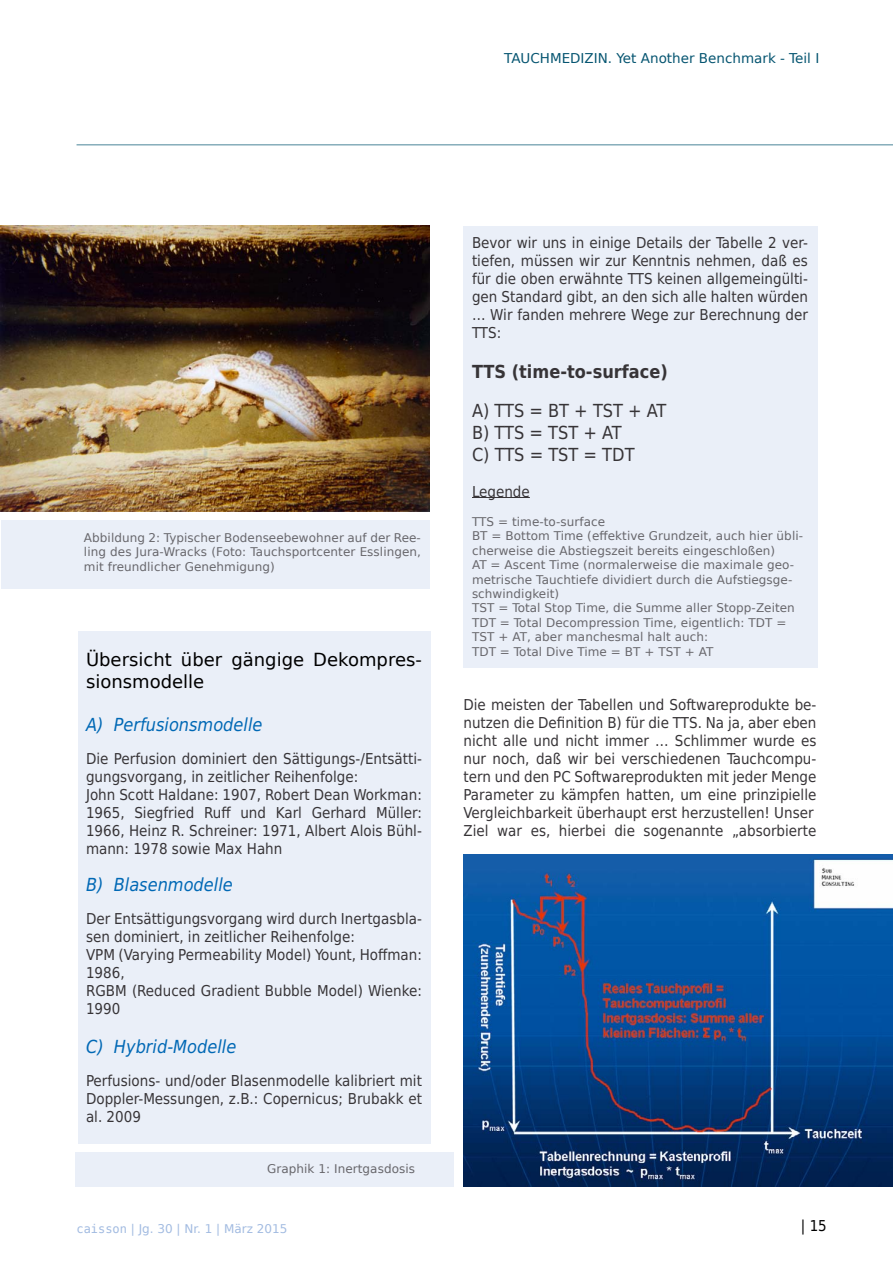
<style>
.page{position:relative;width:893px;height:1263px;background:#fff}
.page>*{position:absolute;margin:0;border:0;box-sizing:border-box;transform-origin:0 0}
.t1{font:italic 18px "DejaVu Sans Condensed";color:#0068b5}
.t2{font:18px/21.6px "DejaVu Sans";color:#000}
.t3{font:18px/21.6px "DejaVu Sans Condensed";color:#373437}
.t4{font:700 18px "DejaVu Sans Condensed";color:#373437}
.t5{font:15px/18px "DejaVu Sans Condensed";color:#373437}
.t6{font:15px "DejaVu Sans Condensed";color:#000}
.t7{font:13.5px "DejaVu Sans";color:#065571}
.t8{font:12px/14.4px "DejaVu Sans";letter-spacing:.005em;color:#68676c}
.t9{font:12px "DejaVu Sans";color:#a2bbe1}
.s1{font-family:"DejaVu Sans Mono"}
</style>
<div class="page">
<hr style="left:77px;top:144px;width:816px;height:2px;background:#065571">
<div style="left:463px;top:226px;width:354px;height:442px;background:#eaeff8"></div>
<hr style="left:472px;top:497px;width:58px;height:1px;background:#373437">
<img style="left:0;top:225px;width:429px;height:286px">
<div style="left:1px;top:521px;width:428px;height:68px;background:#eaeff8"></div>
<div style="left:78px;top:631px;width:352px;height:513px;background:#eaeff8"></div>
<div style="left:75px;top:1152px;width:379px;height:34px;background:#eaeff8"></div>
<img style="left:463px;top:855px;width:430px;height:331px">
<p class="t7" style="left:504px;top:48px;width:317px">TAUCHMEDIZIN. Yet Another Benchmark - Teil I</p>
<p class="t8" style="left:84px;top:530px;width:339px;text-align:justify">Abbildung 2: Typischer Bodenseebewohner auf der Ree&shy;ling des Jura-Wracks (Foto: Tauchsportcenter Esslingen, mit freundlicher Genehmigung)</p>
<p class="t2" style="left:86px;top:649px;width:337px">Übersicht über gängige Dekompres&shy;sionsmodelle</p>
<p class="t1" style="left:86px;top:712px;width:178px">A) Perfusionsmodelle</p>
<p class="t5" style="left:86px;top:749px;width:337px">Die Perfusion dominiert den Sättigungs-/Entsätti&shy;gungsvorgang, in zeitlicher Reihenfolge:<br>John Scott Haldane: 1907, Robert Dean Workman:<br>1965, Siegfried Ruff und Karl Gerhard Müller:<br>1966, Heinz R. Schreiner: 1971, Albert Alois Bühl&shy;mann: 1978 sowie Max Hahn</p>
<p class="t1" style="left:86px;top:871px;width:148px">B) Blasenmodelle</p>
<p class="t5" style="left:86px;top:909px;width:337px">Der Entsättigungsvorgang wird durch Inertgasbla&shy;sen dominiert, in zeitlicher Reihenfolge:<br>VPM (Varying Permeability Model) Yount, Hoffman:<br>1986,<br>RGBM (Reduced Gradient Bubble Model) Wienke:<br>1990</p>
<p class="t1" style="left:86px;top:1034px;width:152px">C) Hybrid-Modelle</p>
<p class="t5" style="left:86px;top:1072px;width:337px;text-align:justify">Perfusions- und/oder Blasenmodelle kalibriert mit Doppler-Messungen, z.B.: Copernicus; Brubakk et al. 2009</p>
<p class="t8" style="left:267px;top:1161px;width:149px">Graphik 1: Inertgasdosis</p>
<p class="t5" style="left:472px;top:233px;width:337px;text-align:justify">Bevor wir uns in einige Details der Tabelle 2 ver&shy;tiefen, müssen wir zur Kenntnis nehmen, daß es für die oben erwähnte TTS keinen allgemeingülti&shy;gen Standard gibt, an den sich alle halten würden … Wir fanden mehrere Wege zur Berechnung der TTS:</p>
<p class="t4" style="left:472px;top:357px;width:197px">TTS (time-to-surface)</p>
<p class="t3" style="left:472px;top:400px;width:196px">A) TTS = BT + TST + AT<br>B) TTS = TST + AT<br>C) TTS = TST = TDT</p>
<p class="t5" style="left:472px;top:482px;width:59px">Legende</p>
<p class="t8" style="left:472px;top:514px;width:333px">TTS = time-to-surface<br>BT = Bottom Time (effektive Grundzeit, auch hier übli&shy;cherweise die Abstiegszeit bereits eingeschloßen)<br>AT = Ascent Time (normalerweise die maximale geo&shy;metrische Tauchtiefe dividiert durch die Aufstiegsge&shy;schwindigkeit)<br>TST = Total Stop Time, die Summe aller Stopp-Zeiten TDT = Total Decompression Time, eigentlich: TDT = TST + AT, aber manchesmal halt auch:<br>TDT = Total Dive Time = BT + TST + AT</p>
<p class="t5" style="left:463px;top:695px;width:354px">Die meisten der Tabellen und Softwareprodukte be&shy;nutzen die Definition B) für die TTS. Na ja, aber eben nicht alle und nicht immer … Schlimmer wurde es nur noch, daß wir bei verschiedenen Tauchcompu&shy;tern und den PC Softwareprodukten mit jeder Menge Parameter zu kämpfen hatten, um eine prinzipielle Vergleichbarkeit überhaupt erst herzustellen! Unser Ziel war es, hierbei die sogenannte „absorbierte</p>
<p class="t9" style="left:76px;top:1219px;width:212px"><span class="s1">caisson</span> | Jg. 30 | Nr. 1 | März 2015</p>
<p class="t6" style="left:801px;top:1214px;width:27px">| 15</p>
</div>
